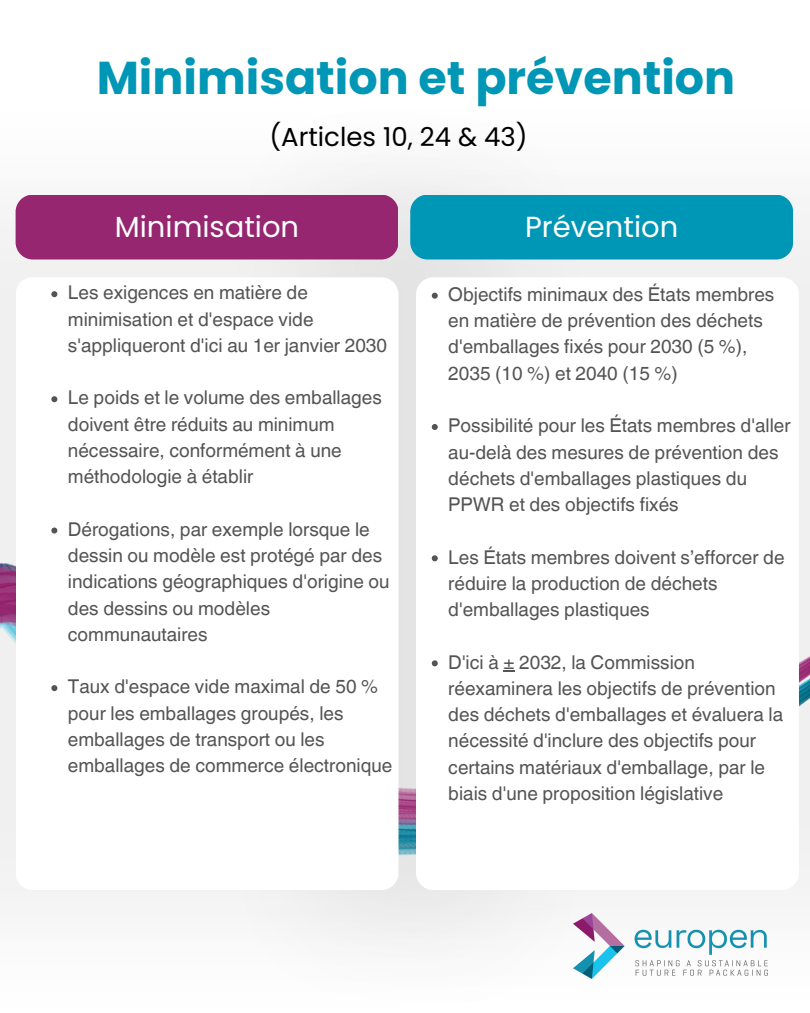
<style>
.page{position:relative;width:810px;height:1013px;background:#fff}
.page>*{position:absolute;margin:0;border:0;box-sizing:border-box;transform-origin:0 0}
.t1{font:700 46px "Poppins";color:#0096b6}
.t2{font:29px "Poppins";color:#fff}
.t3{font:26px "Poppins";color:#000}
.t4{font:25px/34.5px "Helvetica World";color:#545454}
.t5{font:19px/26.2px "Helvetica World";color:#545454}
</style>
<div class="page">
<div style="left:0;top:195px;width:235px;height:359px;background:#f1f1f1"></div>
<img style="left:235px;top:169px;width:575px;height:810px">
<img style="left:0;top:554px;width:810px;height:360px">
<div style="left:416px;top:277px;width:383px;height:612px;background:#fff;border-radius:17px"></div>
<div style="left:16px;top:195px;width:382px;height:64px;background:#972670;border-radius:17px"></div>
<svg style="left:432px;top:293px;width:6px;height:6px"></svg>
<svg style="left:432px;top:424px;width:6px;height:6px"></svg>
<svg style="left:432px;top:555px;width:6px;height:6px"></svg>
<svg style="left:432px;top:660px;width:6px;height:6px"></svg>
<svg style="left:503px;top:670px;width:12px;height:1px"></svg>
<div style="left:16px;top:277px;width:383px;height:612px;background:#fff;border-radius:17px"></div>
<div style="left:410px;top:195px;width:383px;height:64px;background:#0096b6;border-radius:17px"></div>
<svg style="left:51px;top:291px;width:6px;height:6px"></svg>
<svg style="left:51px;top:396px;width:6px;height:6px"></svg>
<svg style="left:51px;top:527px;width:7px;height:6px"></svg>
<svg style="left:51px;top:685px;width:6px;height:6px"></svg>
<img style="left:573px;top:913px;width:195px;height:65px">
<h2 class="t1" style="left:97px;top:45px;width:640px">Minimisation et prévention</h2>
<p class="t3" style="left:269px;top:118px;width:260px">(Articles 10, 24 &amp; 43)</p>
<h1 class="t2" style="left:115px;top:206px;width:186px">Minimisation</h1>
<p class="t5" style="left:68px;top:280px;width:321px">Les exigences en matière de minimisation et d'espace vide s'appliqueront d'ici au 1er janvier 2030</p>
<p class="t5" style="left:68px;top:385px;width:315px">Le poids et le volume des emballages doivent être réduits au minimum nécessaire, conformément à une méthodologie à établir</p>
<p class="t5" style="left:68px;top:516px;width:323px">Dérogations, par exemple lorsque le dessin ou modèle est protégé par des indications géographiques d'origine ou des dessins ou modèles communautaires</p>
<p class="t5" style="left:68px;top:673px;width:326px">Taux d'espace vide maximal de 50 % pour les emballages groupés, les emballages de transport ou les emballages de commerce électronique</p>
<p class="t4" style="left:79px;top:296px;width:235px">Deletion of one of the provisions enabling</p>
<h2 class="t4" style="left:79px;top:399px;width:222px">States to provide for further labelling requirements</h2>
<p class="t4" style="left:79px;top:503px;width:288px">Nationally (to identify EPR or DRS)</p>
<p class="t2" style="left:525px;top:206px;width:155px">Prévention</p>
<p class="t5" style="left:448px;top:281px;width:328px">Objectifs minimaux des États membres en matière de prévention des déchets d'emballages fixés pour 2030 (5 %), 2035 (10 %) et 2040 (15 %)</p>
<p class="t5" style="left:448px;top:412px;width:344px">Possibilité pour les États membres d'aller au-delà des mesures de prévention des déchets d'emballages plastiques du PPWR et des objectifs fixés</p>
<p class="t5" style="left:448px;top:544px;width:338px">Les États membres doivent s’efforcer de réduire la production de déchets d'emballages plastiques</p>
<p class="t5" style="left:448px;top:649px;width:336px">D'ici à ± 2032, la Commission réexaminera les objectifs de prévention des déchets d'emballages et évaluera la nécessité d'inclure des objectifs pour certains matériaux d'emballage, par le biais d'une proposition législative</p>
</div>
